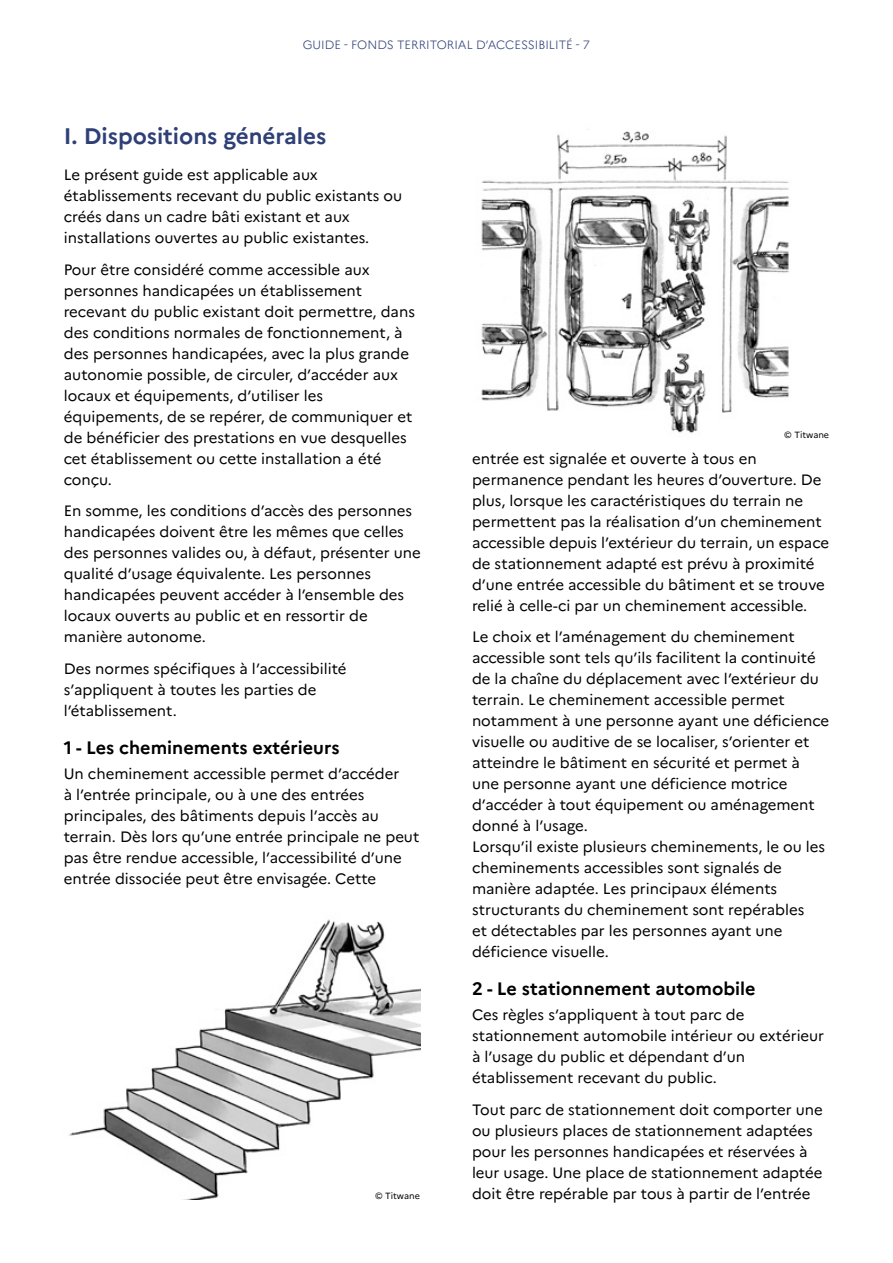
<style>
.page{position:relative;width:893px;height:1263px;background:#fff}
.page>*{position:absolute;margin:0;border:0;box-sizing:border-box;transform-origin:0 0}
.generalités_titre{font:700 22.5px "Marianne";color:#2f4077}
.generalités_intertitre{font:700 18px "Marianne";color:#000}
.Guide-texte_courant{font:15px/21px "Marianne";color:#000}
.t1{font:300 12px "Marianne";color:#2f4077}
.base{font:9px "Marianne";color:#000}
</style>
<div class="page">
<img style="left:69px;top:919px;width:352px;height:280px">
<img style="left:481px;top:129px;width:308px;height:305px">
<p class="t1" style="left:303px;top:36px;width:289px">GUIDE - FONDS TERRITORIAL D’ACCESSIBILITÉ - 7</p>
<p class="generalités_titre" style="left:64px;top:119px;width:264px">I. Dispositions générales</p>
<p class="Guide-texte_courant" style="left:64px;top:163px;width:340px">Le présent guide est applicable aux établissements recevant du public existants ou créés dans un cadre bâti existant et aux installations ouvertes au public existantes.</p>
<p class="Guide-texte_courant" style="left:64px;top:258px;width:353px">Pour être considéré comme accessible aux personnes handicapées un établissement recevant du public existant doit permettre, dans des conditions normales de fonctionnement, à des personnes handicapées, avec la plus grande autonomie possible, de circuler, d’accéder aux locaux et équipements, d’utiliser les équipements, de se repérer, de communiquer et de bénéficier des prestations en vue desquelles cet établissement ou cette installation a été conçu.</p>
<p class="Guide-texte_courant" style="left:64px;top:499px;width:359px">En somme, les conditions d’accès des personnes handicapées doivent être les mêmes que celles des personnes valides ou, à défaut, présenter une qualité d’usage équivalente. Les personnes handicapées peuvent accéder à l’ensemble des locaux ouverts au public et en ressortir de manière autonome.</p>
<p class="Guide-texte_courant" style="left:64px;top:657px;width:284px">Des normes spécifiques à l’accessibilité s’appliquent à toutes les parties de l’établissement.</p>
<p class="generalités_intertitre" style="left:64px;top:733px;width:277px">1 - Les cheminements extérieurs</p>
<p class="Guide-texte_courant" style="left:64px;top:762px;width:357px">Un cheminement accessible permet d’accéder<br>à l’entrée principale, ou à une des entrées principales, des bâtiments depuis l’accès au terrain. Dès lors qu’une entrée principale ne peut pas être rendue accessible, l’accessibilité d’une entrée dissociée peut être envisagée. Cette</p>
<p class="base" style="left:375px;top:1189px;width:46px">© Titwane</p>
<p class="base" style="left:784px;top:428px;width:46px">© Titwane</p>
<p class="Guide-texte_courant" style="left:472px;top:447px;width:359px">entrée est signalée et ouverte à tous en permanence pendant les heures d’ouverture. De plus, lorsque les caractéristiques du terrain ne permettent pas la réalisation d’un cheminement accessible depuis l’extérieur du terrain, un espace de stationnement adapté est prévu à proximité d’une entrée accessible du bâtiment et se trouve relié à celle-ci par un cheminement accessible.</p>
<p class="Guide-texte_courant" style="left:472px;top:625px;width:359px">Le choix et l’aménagement du cheminement accessible sont tels qu’ils facilitent la continuité de la chaîne du déplacement avec l’extérieur du terrain. Le cheminement accessible permet notamment à une personne ayant une déficience visuelle ou auditive de se localiser, s’orienter et atteindre le bâtiment en sécurité et permet à une personne ayant une déficience motrice d’accéder à tout équipement ou aménagement donné à l’usage.</p>
<p class="Guide-texte_courant" style="left:472px;top:835px;width:355px">Lorsqu’il existe plusieurs cheminements, le ou les cheminements accessibles sont signalés de manière adaptée. Les principaux éléments structurants du cheminement sont repérables<br>et détectables par les personnes ayant une déficience visuelle.</p>
<p class="generalités_intertitre" style="left:472px;top:975px;width:285px">2 - Le stationnement automobile</p>
<p class="Guide-texte_courant" style="left:472px;top:1003px;width:354px">Ces règles s’appliquent à tout parc de stationnement automobile intérieur ou extérieur à l’usage du public et dépendant d’un établissement recevant du public.</p>
<p class="Guide-texte_courant" style="left:472px;top:1098px;width:352px">Tout parc de stationnement doit comporter une ou plusieurs places de stationnement adaptées pour les personnes handicapées et réservées à leur usage. Une place de stationnement adaptée doit être repérable par tous à partir de l’entrée</p>
</div>
